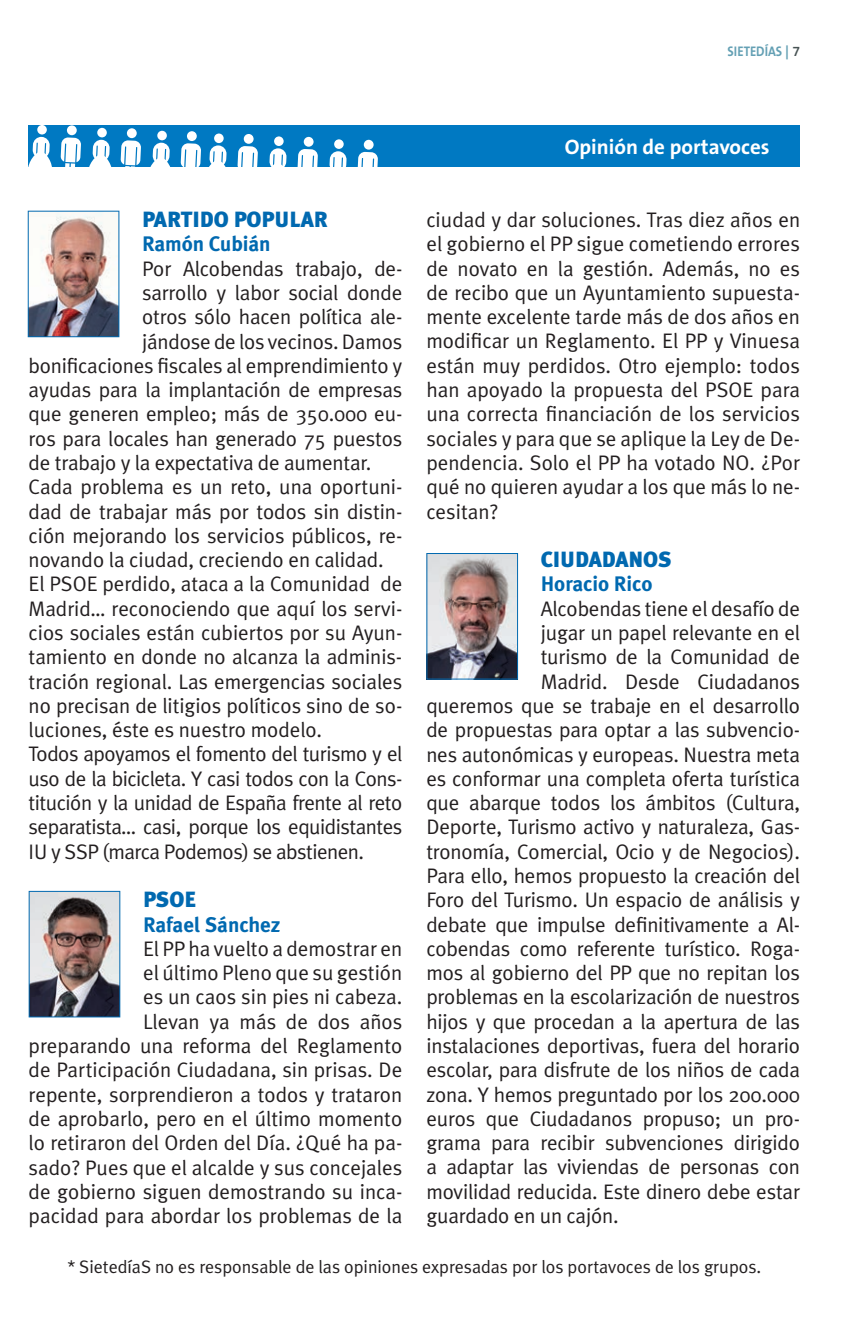
<style>
.page{position:relative;width:845px;height:1321px;background:#fff}
.page>*{position:absolute;margin:0;border:0;box-sizing:border-box;transform-origin:0 0}
.t1{font:900 22px "Meta Plus";letter-spacing:-.005em;color:#0169b0}
.t2{font:21px/24.2px "Meta Plus Normal";letter-spacing:-.01em;color:#231f20;text-align:right}
.t3{font:700 21px "Meta Plus";letter-spacing:-.005em;color:#0169b0}
.t4{font:700 21px "The Sans B7";color:#fff}
.t5{font:18px "Meta Plus Normal";letter-spacing:-.005em;color:#231f20}
.t6{font:700 14px "The Sans B7";color:#64a0b4;scale:.9 1}
.s1{font-family:"The Sans B6";font-weight:600;color:#475354}
</style>
<div class="page">
<img style="left:426px;top:553px;width:92px;height:126px">
<img style="left:29px;top:890px;width:91px;height:127px">
<div style="left:29px;top:125px;width:771px;height:42px;background:#0079c2"></div>
<svg style="left:29px;top:137px;width:23px;height:30px"></svg>
<div style="left:37px;top:125px;width:10px;height:10px;background:#fff;border-radius:50%"></div>
<svg style="left:61px;top:137px;width:20px;height:30px"></svg>
<div style="left:67px;top:125px;width:10px;height:10px;background:#fff;border-radius:50%"></div>
<svg style="left:150px;top:142px;width:21px;height:25px"></svg>
<div style="left:157px;top:131px;width:10px;height:9px;background:#fff;border-radius:50%"></div>
<div style="left:187px;top:131px;width:10px;height:10px;background:#fff;border-radius:50%"></div>
<svg style="left:89px;top:139px;width:23px;height:28px"></svg>
<div style="left:97px;top:128px;width:10px;height:9px;background:#fff;border-radius:50%"></div>
<svg style="left:121px;top:140px;width:20px;height:27px"></svg>
<div style="left:127px;top:128px;width:10px;height:10px;background:#fff;border-radius:50%"></div>
<svg style="left:181px;top:143px;width:46px;height:24px"></svg>
<div style="left:214px;top:133px;width:10px;height:10px;background:#fff;border-radius:50%"></div>
<svg style="left:237px;top:146px;width:21px;height:21px"></svg>
<div style="left:244px;top:134px;width:10px;height:10px;background:#fff;border-radius:50%"></div>
<svg style="left:329px;top:151px;width:18px;height:16px"></svg>
<div style="left:334px;top:139px;width:10px;height:10px;background:#fff;border-radius:50%"></div>
<svg style="left:357px;top:152px;width:21px;height:15px"></svg>
<div style="left:363px;top:140px;width:11px;height:10px;background:#fff;border-radius:50%"></div>
<svg style="left:269px;top:148px;width:18px;height:19px"></svg>
<div style="left:274px;top:136px;width:10px;height:10px;background:#fff;border-radius:50%"></div>
<svg style="left:297px;top:149px;width:21px;height:18px"></svg>
<div style="left:303px;top:137px;width:11px;height:10px;background:#fff;border-radius:50%"></div>
<img style="left:28px;top:211px;width:91px;height:126px">
<p class="t6" style="left:727px;top:44px;width:82px">SIETEDÍAS | <span class="s1">7</span></p>
<p class="t1" style="left:142px;top:206px;width:187px">PARTIDO POPULAR</p>
<p class="t3" style="left:142px;top:232px;width:130px">Ramón Cubián</p>
<p class="t2" style="left:142px;top:256px;width:262px">Por Alcobendas trabajo, de-</p>
<p class="t2" style="left:142px;top:280px;width:262px">sarrollo y labor social donde</p>
<p class="t2" style="left:142px;top:304px;width:262px">otros sólo hacen política ale-</p>
<p class="t2" style="left:142px;top:329px;width:262px">jándose de los vecinos. Damos</p>
<p class="t2" style="left:29px;top:353px;width:375px">bonificaciones fiscales al emprendimiento y</p>
<p class="t2" style="left:29px;top:377px;width:375px">ayudas para la implantación de empresas</p>
<p class="t2" style="left:29px;top:402px;width:375px">que generen empleo; más de 350.000 eu-</p>
<p class="t2" style="left:29px;top:426px;width:375px">ros para locales han generado 75 puestos</p>
<p class="t2" style="left:29px;top:450px;width:344px">de trabajo y la expectativa de aumentar.</p>
<p class="t2" style="left:29px;top:474px;width:375px">Cada problema es un reto, una oportuni-</p>
<p class="t2" style="left:29px;top:499px;width:375px">dad de trabajar más por todos sin distin-</p>
<p class="t2" style="left:29px;top:523px;width:375px">ción mejorando los servicios públicos, re-</p>
<p class="t2" style="left:29px;top:547px;width:357px">novando la ciudad, creciendo en calidad.</p>
<p class="t2" style="left:29px;top:571px;width:375px">El PSOE perdido, ataca a la Comunidad de</p>
<p class="t2" style="left:29px;top:596px;width:375px">Madrid… reconociendo que aquí los servi-</p>
<p class="t2" style="left:29px;top:620px;width:375px">cios sociales están cubiertos por su Ayun-</p>
<p class="t2" style="left:29px;top:644px;width:375px">tamiento en donde no alcanza la adminis-</p>
<p class="t2" style="left:29px;top:669px;width:375px">tración regional. Las emergencias sociales</p>
<p class="t2" style="left:29px;top:693px;width:375px">no precisan de litigios políticos sino de so-</p>
<p class="t2" style="left:29px;top:717px;width:295px">luciones, éste es nuestro modelo.</p>
<p class="t2" style="left:29px;top:741px;width:375px">Todos apoyamos el fomento del turismo y el</p>
<p class="t2" style="left:29px;top:766px;width:375px">uso de la bicicleta. Y casi todos con la Cons-</p>
<p class="t2" style="left:29px;top:790px;width:375px">titución y la unidad de España frente al reto</p>
<p class="t2" style="left:29px;top:814px;width:375px">separatista… casi, porque los equidistantes</p>
<p class="t2" style="left:29px;top:838px;width:337px">IU y SSP (marca Podemos) se abstienen.</p>
<p class="t1" style="left:143px;top:886px;width:55px">PSOE</p>
<p class="t3" style="left:143px;top:912px;width:139px">Rafael Sánchez</p>
<p class="t2" style="left:29px;top:936px;width:375px">El PP ha vuelto a demostrar en<br>el último Pleno que su gestión<br>es un caos sin pies ni cabeza.<br>Llevan ya más de dos años<br>preparando una reforma del Reglamento de Participación Ciudadana, sin prisas. De repente, sorprendieron a todos y trataron de aprobarlo, pero en el último momento lo retiraron del Orden del Día. ¿Qué ha pa&shy;sado? Pues que el alcalde y sus concejales de gobierno siguen demostrando su inca&shy;pacidad para abordar los problemas de la</p>
<p class="t4" style="left:564px;top:136px;width:206px">Opinión de portavoces</p>
<p class="t2" style="left:426px;top:207px;width:375px;text-align:justify">ciudad y dar soluciones. Tras diez años en el gobierno el PP sigue cometiendo errores de novato en la gestión. Además, no es de recibo que un Ayuntamiento supuesta&shy;mente excelente tarde más de dos años en modificar un Reglamento. El PP y Vinuesa están muy perdidos. Otro ejemplo: todos han apoyado la propuesta del PSOE para una correcta financiación de los servicios sociales y para que se aplique la Ley de De&shy;pendencia. Solo el PP ha votado NO. ¿Por qué no quieren ayudar a los que más lo ne&shy;cesitan?</p>
<p class="t1" style="left:540px;top:546px;width:132px">CIUDADANOS</p>
<p class="t3" style="left:540px;top:572px;width:113px">Horacio Rico</p>
<p class="t2" style="left:540px;top:596px;width:261px">Alcobendas tiene el desafío de</p>
<p class="t2" style="left:540px;top:620px;width:261px">jugar un papel relevante en el</p>
<p class="t2" style="left:540px;top:644px;width:261px">turismo de la Comunidad de</p>
<p class="t2" style="left:540px;top:669px;width:261px">Madrid. Desde Ciudadanos</p>
<p class="t2" style="left:426px;top:693px;width:375px">queremos que se trabaje en el desarrollo</p>
<p class="t2" style="left:426px;top:717px;width:375px">de propuestas para optar a las subvencio-</p>
<p class="t2" style="left:426px;top:741px;width:375px">nes autonómicas y europeas. Nuestra meta</p>
<p class="t2" style="left:426px;top:766px;width:375px">es conformar una completa oferta turística</p>
<p class="t2" style="left:426px;top:790px;width:375px">que abarque todos los ámbitos (Cultura,</p>
<p class="t2" style="left:426px;top:814px;width:375px">Deporte, Turismo activo y naturaleza, Gas-</p>
<p class="t2" style="left:426px;top:839px;width:375px">tronomía, Comercial, Ocio y de Negocios).</p>
<p class="t2" style="left:426px;top:863px;width:375px">Para ello, hemos propuesto la creación del</p>
<p class="t2" style="left:426px;top:887px;width:375px">Foro del Turismo. Un espacio de análisis y</p>
<p class="t2" style="left:426px;top:911px;width:375px">debate que impulse definitivamente a Al-</p>
<p class="t2" style="left:426px;top:936px;width:375px">cobendas como referente turístico. Roga-</p>
<p class="t2" style="left:426px;top:960px;width:375px">mos al gobierno del PP que no repitan los</p>
<p class="t2" style="left:426px;top:984px;width:375px">problemas en la escolarización de nuestros</p>
<p class="t2" style="left:426px;top:1008px;width:375px">hijos y que procedan a la apertura de las</p>
<p class="t2" style="left:426px;top:1033px;width:375px">instalaciones deportivas, fuera del horario</p>
<p class="t2" style="left:426px;top:1057px;width:375px">escolar, para disfrute de los niños de cada</p>
<p class="t2" style="left:426px;top:1081px;width:375px">zona. Y hemos preguntado por los 200.000</p>
<p class="t2" style="left:426px;top:1106px;width:375px">euros que Ciudadanos propuso; un pro-</p>
<p class="t2" style="left:426px;top:1130px;width:375px">grama para recibir subvenciones dirigido</p>
<p class="t2" style="left:426px;top:1154px;width:375px">a adaptar las viviendas de personas con</p>
<p class="t2" style="left:426px;top:1178px;width:375px">movilidad reducida. Este dinero debe estar</p>
<p class="t2" style="left:426px;top:1203px;width:194px">guardado en un cajón.</p>
<p class="t5" style="left:67px;top:1256px;width:695px">* SietedíaS no es responsable de las opiniones expresadas por los portavoces de los grupos.</p>
</div>
